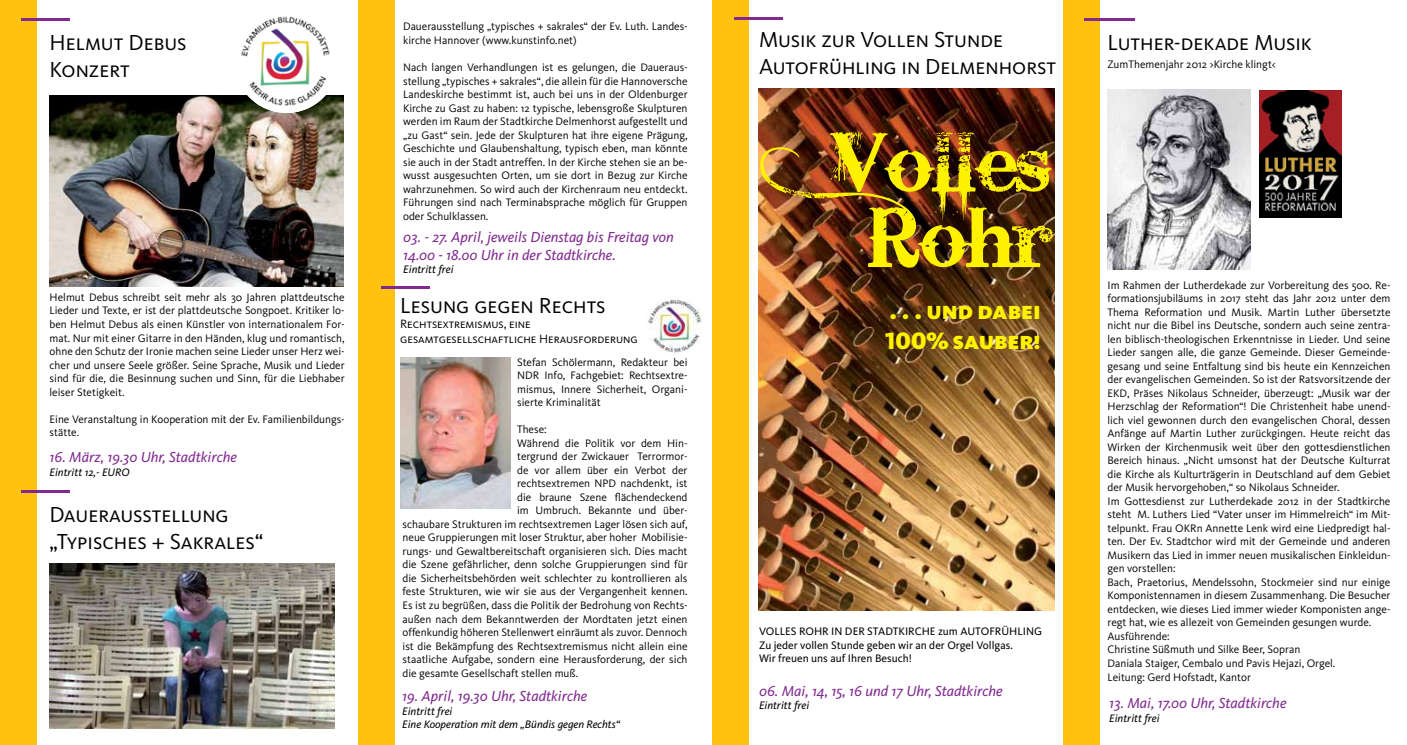
<style>
.page{position:relative;width:1407px;height:745px;background:#fff}
.page>*{position:absolute;margin:0;border:0;box-sizing:border-box;transform-origin:0 0}
.t1{font:24.62px/29.5px "Kievit Black SC";color:#fff200}
.t2{font:22.5px/27px "Kievit Regular SC";color:#000}
.t3{font:italic 15px/18px "Kievit";color:#812990}
.t4{font:12.5px/15px "Kievit Regular SC";color:#000}
.t5{font:11.25px/13.5px "Kievit";color:#000;text-align:justify}
.t6{font:11.25px/13.5px "Kievit";color:#000}
.t7{font:italic 11.25px/13.5px "Kievit";color:#000}
</style>
<div class="page">
<img style="left:50px;top:563px;width:284px;height:164px">
<div style="left:0;top:0;width:37px;height:744px;background:#ffc20e"></div>
<div style="left:358px;top:0;width:36px;height:744px;background:#ffc20e"></div>
<div style="left:712px;top:0;width:37px;height:744px;background:#ffc20e"></div>
<div style="left:1063px;top:0;width:37px;height:744px;background:#ffc20e"></div>
<hr style="left:1084px;top:19px;width:50px;height:2px;background:#812990">
<hr style="left:21px;top:19px;width:49px;height:2px;background:#812990">
<hr style="left:381px;top:286px;width:49px;height:2px;background:#812990">
<hr style="left:21px;top:490px;width:49px;height:3px;background:#812990">
<img style="left:50px;top:96px;width:294px;height:190px">
<img style="left:400px;top:357px;width:110px;height:151px">
<hr style="left:734px;top:18px;width:49px;height:2px;background:#812990">
<img style="left:234px;top:9px;width:104px;height:104px;border-radius:52px">
<img style="left:1107px;top:89px;width:143px;height:180px">
<img style="left:1259px;top:90px;width:82px;height:127px">
<img style="left:758px;top:89px;width:296px;height:520px">
<img style="left:760px;top:132px;width:293px;height:135px">
<img style="left:645px;top:295px;width:60px;height:60px;border-radius:30px">
<h2 class="t2" style="left:50px;top:29px;width:138px">Helmut Debus<br>Konzert</h2>
<p class="t5" style="left:50px;top:290px;width:297px">Helmut Debus schreibt seit mehr als 30 Jahren plattdeutsche Lieder und Texte, er ist der plattdeutsche Songpoet. Kritiker lo&shy;ben Helmut Debus als einen Künstler von internationalem For&shy;mat. Nur mit einer Gitarre in den Händen, klug und romantisch, ohne den Schutz der Ironie machen seine Lieder unser Herz wei&shy;cher und unsere Seele größer. Seine Sprache, Musik und Lieder sind für die, die Besinnung suchen und Sinn, für die Liebhaber leiser Stetigkeit.</p>
<p class="t5" style="left:50px;top:412px;width:296px">Eine Veranstaltung in Kooperation mit der Ev. Familienbildungs&shy;stätte.</p>
<h3 class="t3" style="left:50px;top:448px;width:189px">16. März, 19.30 Uhr, Stadtkirche</h3>
<p class="t7" style="left:50px;top:465px;width:82px">Eintritt 12,- EURO</p>
<h2 class="t2" style="left:50px;top:501px;width:215px">Dauerausstellung „Typisches + Sakrales“</h2>
<p class="t5" style="left:403px;top:20px;width:286px">Dauerausstellung „typisches + sakrales“ der Ev. Luth. Landes&shy;kirche Hannover (www.kunstinfo.net)</p>
<p class="t5" style="left:403px;top:61px;width:286px">Nach langen Verhandlungen ist es gelungen, die Daueraus&shy;stellung „typisches + sakrales“, die allein für die Hannoversche Landeskirche bestimmt ist, auch bei uns in der Oldenburger Kirche zu Gast zu haben: 12 typische, lebensgroße Skulpturen werden im Raum der Stadtkirche Delmenhorst aufgestellt und „zu Gast“ sein. Jede der Skulpturen hat ihre eigene Prägung, Geschichte und Glaubenshaltung, typisch eben, man könnte sie auch in der Stadt antreffen. In der Kirche stehen sie an be&shy;wusst ausgesuchten Orten, um sie dort in Bezug zur Kirche wahrzunehmen. So wird auch der Kirchenraum neu entdeckt.<br>Führungen sind nach Terminabsprache möglich für Gruppen oder Schulklassen.</p>
<h3 class="t3" style="left:403px;top:227px;width:272px">03. - 27. April, jeweils Dienstag bis Freitag von<br>14.00 - 18.00 Uhr in der Stadtkirche.</h3>
<p class="t7" style="left:403px;top:262px;width:52px">Eintritt frei</p>
<h2 class="t2" style="left:400px;top:292px;width:207px">Lesung gegen Rechts</h2>
<p class="t4" style="left:400px;top:316px;width:239px">Rechtsextremismus, eine gesamtgesellschaftliche Herausforderung</p>
<p class="t5" style="left:517px;top:355px;width:172px">Stefan Schölermann, Redakteur bei NDR Info, Fachgebiet: Rechtsextre&shy;mismus, Innere Sicherheit, Organi&shy;sierte Kriminalität</p>
<p class="t5" style="left:517px;top:422px;width:31px">These:</p>
<p class="t5" style="left:517px;top:436px;width:172px">Während die Politik vor dem Hin-</p>
<p class="t5" style="left:517px;top:449px;width:172px">tergrund der Zwickauer Terrormor-</p>
<p class="t5" style="left:517px;top:463px;width:172px">de vor allem über ein Verbot der</p>
<p class="t5" style="left:517px;top:476px;width:172px">rechtsextremen NPD nachdenkt, ist</p>
<p class="t5" style="left:517px;top:490px;width:172px">die braune Szene flächendeckend</p>
<p class="t5" style="left:517px;top:503px;width:172px">im Umbruch. Bekannte und über-</p>
<p class="t5" style="left:402px;top:517px;width:286px">schaubare Strukturen im rechtsextremen Lager lösen sich auf,</p>
<p class="t5" style="left:402px;top:530px;width:286px">neue Gruppierungen mit loser Struktur, aber hoher Mobilisie-</p>
<p class="t5" style="left:402px;top:544px;width:286px">rungs- und Gewaltbereitschaft organisieren sich. Dies macht</p>
<p class="t5" style="left:402px;top:557px;width:286px">die Szene gefährlicher, denn solche Gruppierungen sind für</p>
<p class="t5" style="left:402px;top:571px;width:286px">die Sicherheitsbehörden weit schlechter zu kontrollieren als</p>
<p class="t5" style="left:402px;top:584px;width:286px">feste Strukturen, wie wir sie aus der Vergangenheit kennen.</p>
<p class="t5" style="left:402px;top:598px;width:286px">Es ist zu begrüßen, dass die Politik der Bedrohung von Rechts-</p>
<p class="t5" style="left:402px;top:611px;width:286px">außen nach dem Bekanntwerden der Mordtaten jetzt einen</p>
<p class="t5" style="left:402px;top:625px;width:286px">offenkundig höheren Stellenwert einräumt als zuvor. Dennoch</p>
<p class="t5" style="left:402px;top:638px;width:286px">ist die Bekämpfung des Rechtsextremismus nicht allein eine</p>
<p class="t5" style="left:402px;top:652px;width:286px">staatliche Aufgabe, sondern eine Herausforderung, der sich</p>
<p class="t5" style="left:402px;top:665px;width:177px">die gesamte Gesellschaft stellen muß.</p>
<h3 class="t3" style="left:402px;top:686px;width:186px">19. April, 19.30 Uhr, Stadtkirche</h3>
<p class="t7" style="left:402px;top:703px;width:219px">Eintritt frei<br>Eine Kooperation mit dem „Bündis gegen Rechts“</p>
<h2 class="t2" style="left:759px;top:26px;width:299px">Musik zur Vollen Stunde<br>Autofrühling in Delmenhorst</h2>
<h2 class="t2" style="left:1107px;top:29px;width:206px">Luther-dekade Musik</h2>
<p class="t5" style="left:1107px;top:57px;width:170px">ZumThemenjahr 2012 &gt;Kirche klingt&lt;</p>
<h1 class="t1" style="left:885px;top:295px;width:157px">. . . und dabei<br>100% sauber!</h1>
<p class="t6" style="left:759px;top:624px;width:285px">VOLLES ROHR IN DER STADTKIRCHE zum AUTOFRÜHLING<br>Zu jeder vollen Stunde geben wir an der Orgel Vollgas.<br>Wir freuen uns auf Ihren Besuch!</p>
<h3 class="t3" style="left:759px;top:681px;width:245px">06. Mai, 14, 15, 16 und 17 Uhr, Stadtkirche</h3>
<p class="t7" style="left:759px;top:698px;width:52px">Eintritt frei</p>
<p class="t5" style="left:1107px;top:278px;width:284px;text-align:left">Im Rahmen der Lutherdekade zur Vorbereitung des 500. Re&shy;formationsjubiläums in 2017 steht das Jahr 2012 unter dem Thema Reformation und Musik. Martin Luther übersetzte nicht nur die Bibel ins Deutsche, sondern auch seine zentra&shy;len biblisch-theologischen Erkenntnisse in Lieder. Und seine Lieder sangen alle, die ganze Gemeinde. Dieser Gemeinde&shy;gesang und seine Entfaltung sind bis heute ein Kennzeichen der evangelischen Gemeinden. So ist der Ratsvorsitzende der EKD, Präses Nikolaus Schneider, überzeugt: „Musik war der Herzschlag der Reformation“! Die Christenheit habe unend&shy;lich viel gewonnen durch den evangelischen Choral, dessen Anfänge auf Martin Luther zurückgingen. Heute reicht das Wirken der Kirchenmusik weit über den gottesdienstlichen Bereich hinaus. „Nicht umsonst hat der Deutsche Kulturrat die Kirche als Kulturträgerin in Deutschland auf dem Gebiet der Musik hervorgehoben,“ so Nikolaus Schneider.<br>Im Gottesdienst zur Lutherdekade 2012 in der Stadtkirche steht M. Luthers Lied “Vater unser im Himmelreich“ im Mit&shy;telpunkt. Frau OKRn Annette Lenk wird eine Liedpredigt hal&shy;ten. Der Ev. Stadtchor wird mit der Gemeinde und anderen Musikern das Lied in immer neuen musikalischen Einkleidun&shy;gen vorstellen:<br>Bach, Praetorius, Mendelssohn, Stockmeier sind nur einige Komponistennamen in diesem Zusammenhang. Die Besucher entdecken, wie dieses Lied immer wieder Komponisten ange&shy;regt hat, wie es allezeit von Gemeinden gesungen wurde.<br>Ausführende:<br>Christine Süßmuth und Silke Beer, Sopran<br>Daniala Staiger, Cembalo und Pavis Hejazi, Orgel.<br>Leitung: Gerd Hofstadt, Kantor</p>
<h3 class="t3" style="left:1109px;top:693px;width:179px">13. Mai, 17.00 Uhr, Stadtkirche</h3>
<p class="t7" style="left:1109px;top:710px;width:52px">Eintritt frei</p>
</div>
